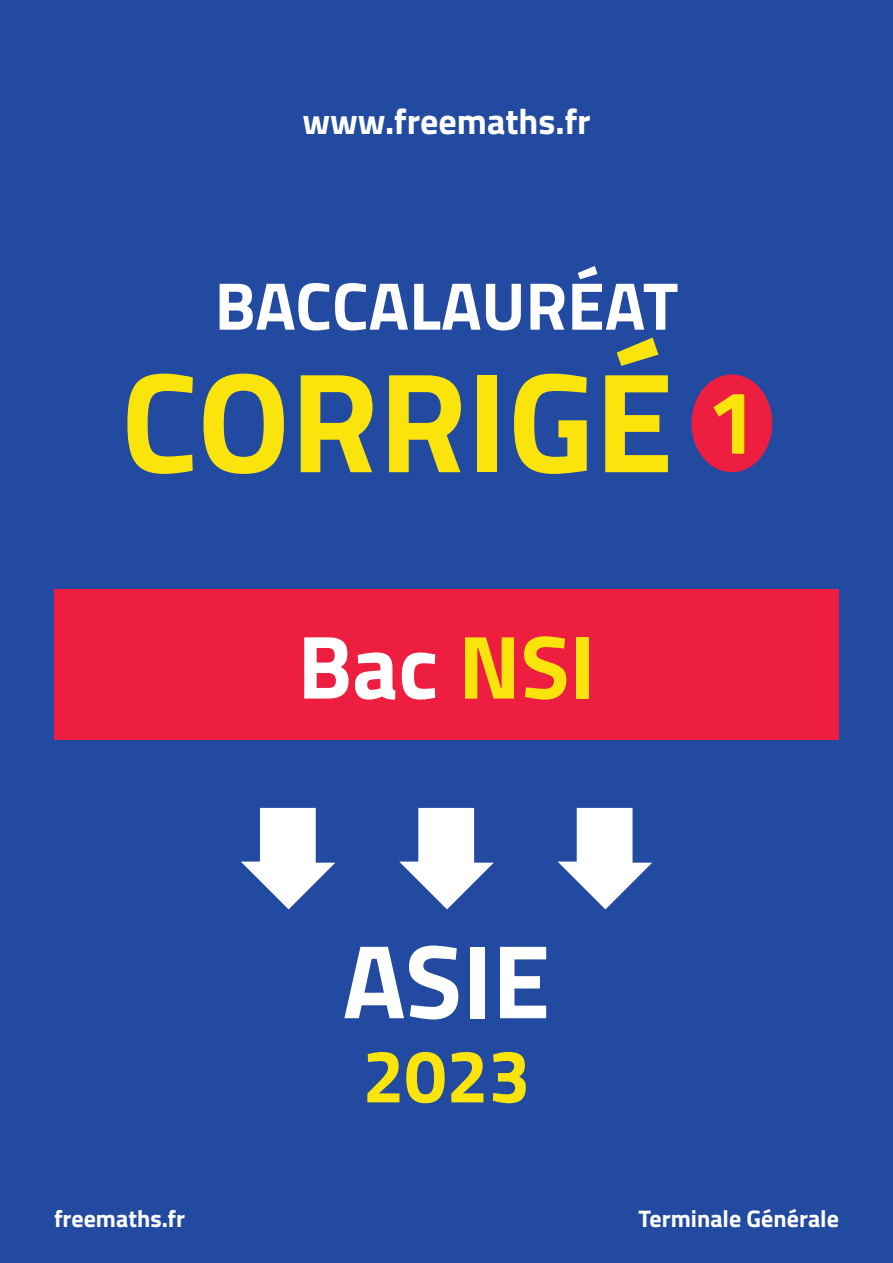
<style>
.page{position:relative;width:893px;height:1263px;background:#214aa0}
.page>*{position:absolute;margin:0;border:0;box-sizing:border-box;transform-origin:0 0}
.t1{font:700 142.5px "Titillium";color:#fbe30c}
.t2{font:700 105px "Titillium";color:#fff}
.t3{font:700 90px "Titillium";color:#fff}
.t4{font:700 75px "Titillium";color:#fbe30c}
.t5{font:700 67.5px "Titillium";color:#fff}
.t6{font:700 36px "Titillium";color:#fff}
.t7{font:700 24px "Titillium";color:#fff}
.s1{font-size:90px}
.s2{color:#fbe30c}
</style>
<div class="page">
<div style="left:691px;top:374px;width:81px;height:98px;background:#ed1e40;border-radius:50%"></div>
<svg style="left:241px;top:808px;width:94px;height:101px"></svg>
<svg style="left:399px;top:808px;width:95px;height:101px"></svg>
<svg style="left:558px;top:808px;width:94px;height:101px"></svg>
<div style="left:54px;top:589px;width:785px;height:151px;background:#ed1e40"></div>
<h3 class="t6" style="left:302px;top:94px;width:290px">www.freemaths.fr</h3>
<h3 class="t5" style="left:215px;top:254px;width:465px">BACCALAURÉAT</h3>
<h1 class="t1" style="left:121px;top:313px;width:638px">CORRIGÉ <span class="s1">1</span></h1>
<h3 class="t3" style="left:298px;top:598px;width:299px">Bac <span class="s2">NSI</span></h3>
<p class="t2" style="left:343px;top:901px;width:209px">ASIE</p>
<h3 class="t4" style="left:362px;top:1019px;width:169px">2023</h3>
<p class="t7" style="left:54px;top:1200px;width:133px">freemaths.fr</p>
<p class="t7" style="left:639px;top:1200px;width:202px">Terminale Générale</p>
</div>
